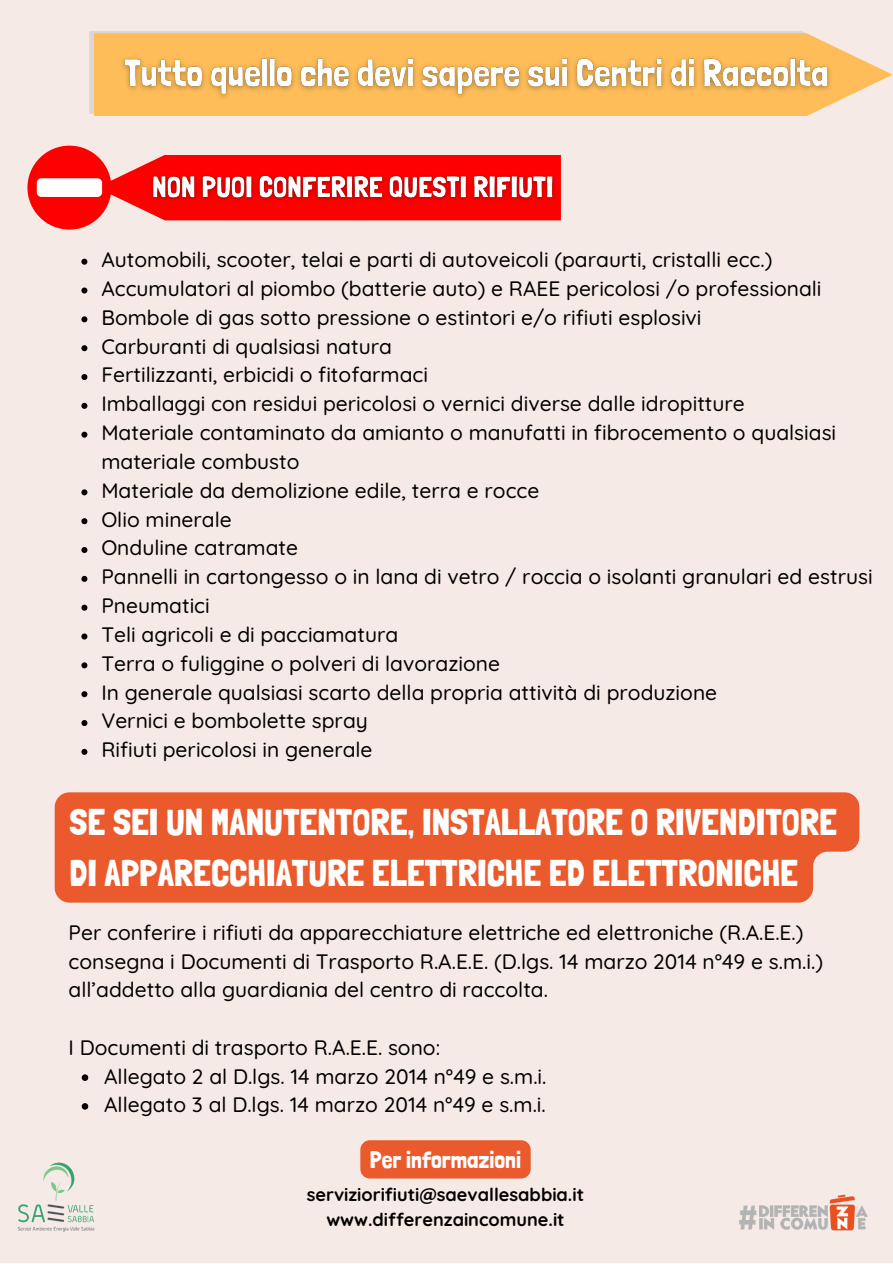
<style>
.page{position:relative;width:893px;height:1264px;background:#fff}
.page>*{position:absolute;margin:0;border:0;box-sizing:border-box;transform-origin:0 0}
.t1{font:37.2px "Londrina Solid";color:#fff}
.t2{font:24px "Londrina Solid";color:#fff}
.t3{font:500 20.85px/28.8px "Quicksand";color:#000}
.t4{font:700 18px "Quicksand";color:#000}
</style>
<div class="page">
<div style="left:0;top:0;width:892px;height:1262px;background:#f6eae6"></div>
<img style="left:17px;top:1162px;width:78px;height:70px">
<div style="left:89px;top:31px;width:716px;height:83px;background:#e0d5d2"></div>
<svg style="left:94px;top:33px;width:798px;height:83px;background:#fdc36d"></svg>
<img style="left:114px;top:48px;width:726px;height:58px">
<svg style="left:97px;top:155px;width:464px;height:65px;background:#fd1f1f"></svg>
<div style="left:27px;top:146px;width:84px;height:83px;background:#f00;border-radius:50%"></div>
<div style="left:37px;top:178px;width:65px;height:19px;background:#fff;border-radius:5px"></div>
<img style="left:144px;top:166px;width:416px;height:42px">
<svg style="left:81px;top:259px;width:6px;height:6px"></svg>
<svg style="left:81px;top:287px;width:6px;height:6px"></svg>
<svg style="left:81px;top:316px;width:6px;height:6px"></svg>
<svg style="left:81px;top:345px;width:6px;height:6px"></svg>
<svg style="left:81px;top:374px;width:6px;height:6px"></svg>
<svg style="left:81px;top:403px;width:6px;height:6px"></svg>
<svg style="left:81px;top:431px;width:6px;height:6px"></svg>
<svg style="left:81px;top:489px;width:6px;height:6px"></svg>
<svg style="left:81px;top:518px;width:6px;height:6px"></svg>
<svg style="left:81px;top:547px;width:6px;height:6px"></svg>
<svg style="left:81px;top:576px;width:6px;height:6px"></svg>
<svg style="left:81px;top:604px;width:6px;height:6px"></svg>
<svg style="left:81px;top:633px;width:6px;height:6px"></svg>
<svg style="left:81px;top:662px;width:6px;height:6px"></svg>
<svg style="left:81px;top:691px;width:6px;height:6px"></svg>
<svg style="left:81px;top:720px;width:6px;height:6px"></svg>
<svg style="left:81px;top:748px;width:6px;height:6px"></svg>
<div style="left:55px;top:792px;width:804px;height:110px;background:#ea5a2c"></div>
<svg style="left:82px;top:1074px;width:6px;height:6px"></svg>
<svg style="left:82px;top:1103px;width:6px;height:6px"></svg>
<div style="left:360px;top:1140px;width:170px;height:38px;background:#ea5a2c;border-radius:10px"></div>
<img style="left:739px;top:1194px;width:129px;height:37px">
<p class="t3" style="left:101px;top:245px;width:672px">Automobili, scooter, telai e parti di autoveicoli (paraurti, cristalli ecc.)</p>
<p class="t3" style="left:101px;top:274px;width:721px">Accumulatori al piombo (batterie auto) e RAEE pericolosi /o professionali</p>
<p class="t3" style="left:101px;top:302px;width:601px">Bombole di gas sotto pressione o estintori e/o rifiuti esplosivi</p>
<p class="t3" style="left:101px;top:331px;width:292px">Carburanti di qualsiasi natura</p>
<p class="t3" style="left:101px;top:360px;width:328px">Fertilizzanti, erbicidi o fitofarmaci</p>
<p class="t3" style="left:101px;top:389px;width:645px">Imballaggi con residui pericolosi o vernici diverse dalle idropitture</p>
<p class="t3" style="left:101px;top:418px;width:736px">Materiale contaminato da amianto o manufatti in fibrocemento o qualsiasi materiale combusto</p>
<p class="t3" style="left:101px;top:475px;width:439px">Materiale da demolizione edile, terra e rocce</p>
<p class="t3" style="left:101px;top:504px;width:132px">Olio minerale</p>
<p class="t3" style="left:101px;top:533px;width:198px">Onduline catramate</p>
<p class="t3" style="left:101px;top:562px;width:772px">Pannelli in cartongesso o in lana di vetro / roccia o isolanti granulari ed estrusi</p>
<p class="t3" style="left:101px;top:591px;width:110px">Pneumatici</p>
<p class="t3" style="left:101px;top:619px;width:298px">Teli agricoli e di pacciamatura</p>
<p class="t3" style="left:101px;top:648px;width:400px">Terra o fuliggine o polveri di lavorazione</p>
<p class="t3" style="left:101px;top:677px;width:617px">In generale qualsiasi scarto della propria attività di produzione</p>
<p class="t3" style="left:101px;top:706px;width:268px">Vernici e bombolette spray</p>
<p class="t3" style="left:101px;top:735px;width:273px">Rifiuti pericolosi in generale</p>
<p class="t1" style="left:70px;top:800px;width:768px">SE SEI UN MANUTENTORE, INSTALLATORE O RIVENDITORE</p>
<p class="t1" style="left:70px;top:850px;width:730px">DI APPARECCHIATURE ELETTRICHE ED ELETTRONICHE</p>
<p class="t3" style="left:69px;top:917px;width:755px">Per conferire i rifiuti da apparecchiature elettriche ed elettroniche (R.A.E.E.) consegna i Documenti di Trasporto R.A.E.E. (D.lgs. 14 marzo 2014 n°49 e s.m.i.) all’addetto alla guardiania del centro di raccolta.</p>
<p class="t3" style="left:69px;top:1032px;width:373px">I Documenti di trasporto R.A.E.E. sono:</p>
<p class="t3" style="left:104px;top:1061px;width:444px">Allegato 2 al D.lgs. 14 marzo 2014 n°49 e s.m.i.</p>
<p class="t3" style="left:104px;top:1090px;width:443px">Allegato 3 al D.lgs. 14 marzo 2014 n°49 e s.m.i.</p>
<p class="t2" style="left:370px;top:1145px;width:153px">Per informazioni</p>
<p class="t4" style="left:307px;top:1183px;width:279px">serviziorifiuti@saevallesabbia.it</p>
<p class="t4" style="left:326px;top:1207px;width:240px">www.differenzaincomune.it</p>
</div>
